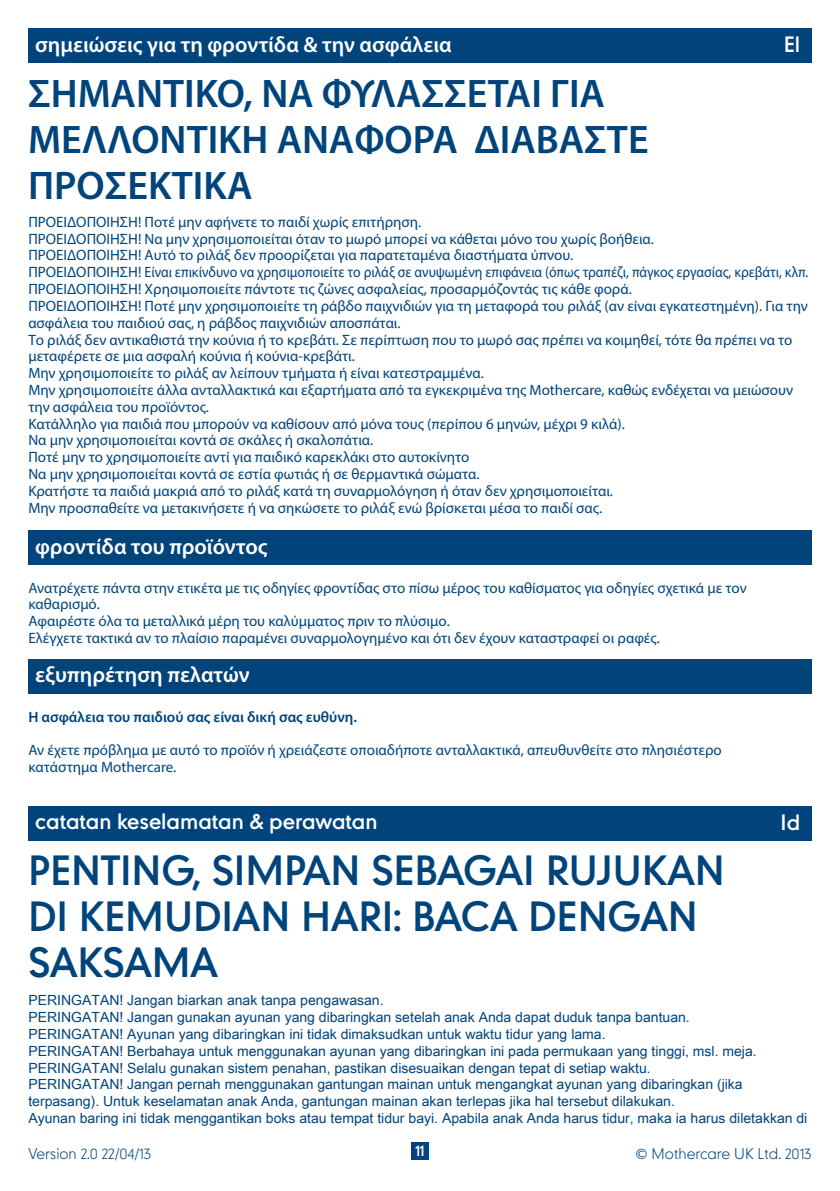
<style>
.page{position:relative;width:840px;height:1191px;background:#fff}
.page>*{position:absolute;margin:0;border:0;box-sizing:border-box;transform-origin:0 0}
.t1{font:600 40px/46px "Myriad Pro";color:#00447b}
.t2{font:38px/45.6px "Mothercare";color:#00447b}
.t3{font:600 22px "Myriad Pro";color:#fff}
.Mothercare_box_headi{font:100 20px "Mothercare";color:#fff}
.Mothercare_box_headi-2{font:20px "Mothercare";color:#fff}
.Mothercare_body_copy{font:20px "Mothercare";color:#fff}
.t4{font:15px/16.8px "Myriad Pro";color:#00447b}
.t5{font:600 15px "Myriad Pro";color:#00447b}
.Mothercare_body_copy-2{font:14px/16.8px "Arial Unicode MS";color:#00447b}
.t6{font:100 14px "Mothercare";color:#00447b}
.t7{font:14px "Mothercare";color:#fff}
</style>
<div class="page">
<div style="left:411px;top:1142px;width:17px;height:17px;background:#00447b"></div>
<div style="left:28px;top:28px;width:783px;height:34px;background:#00447b"></div>
<div style="left:28px;top:659px;width:783px;height:34px;background:#00447b"></div>
<div style="left:28px;top:530px;width:783px;height:34px;background:#00447b"></div>
<div style="left:28px;top:806px;width:783px;height:34px;background:#00447b"></div>
<p class="t3" style="left:35px;top:30px;width:417px">σημειώσεις για τη φροντίδα &amp; την ασφάλεια</p>
<p class="Mothercare_box_headi" style="left:35px;top:30px;width:185px">safety &amp; care notes</p>
<p class="t1" style="left:28px;top:69px;width:621px">ΣΗΜΑΝΤΙΚΟ, ΝΑ ΦΥΛΑΣΣΕΤΑΙ ΓΙΑ<br>ΜΕΛΛΟΝΤΙΚΗ ΑΝΑΦΟΡΑ ΔΙΑΒΑΣΤΕ<br>ΠΡΟΣΕΚΤΙΚΑ</p>
<p class="Mothercare_body_copy" style="left:783px;top:30px;width:18px">El</p>
<p class="t4" style="left:28px;top:213px;width:394px">ΠΡΟΕΙΔΟΠΟΙΗΣΗ! Ποτέ μην αφήνετε το παιδί χωρίς επιτήρηση.</p>
<p class="t4" style="left:28px;top:230px;width:626px">ΠΡΟΕΙΔΟΠΟΙΗΣΗ! Να μην χρησιμοποιείται όταν το μωρό μπορεί να κάθεται μόνο του χωρίς βοήθεια.</p>
<p class="t4" style="left:28px;top:247px;width:546px">ΠΡΟΕΙΔΟΠΟΙΗΣΗ! Αυτό το ριλάξ δεν προορίζεται για παρατεταμένα διαστήματα ύπνου.</p>
<p class="t4" style="left:28px;top:264px;width:781px">ΠΡΟΕΙΔΟΠΟΙΗΣΗ! Είναι επικίνδυνο να χρησιμοποιείτε το ριλάξ σε ανυψωμένη επιφάνεια (όπως τραπέζι, πάγκος εργασίας, κρεβάτι, κλπ.</p>
<p class="t4" style="left:28px;top:280px;width:604px">ΠΡΟΕΙΔΟΠΟΙΗΣΗ! Χρησιμοποιείτε πάντοτε τις ζώνες ασφαλείας, προσαρμόζοντάς τις κάθε φορά.</p>
<p class="t4" style="left:28px;top:297px;width:780px">ΠΡΟΕΙΔΟΠΟΙΗΣΗ! Ποτέ μην χρησιμοποιείτε τη ράβδο παιχνιδιών για τη μεταφορά του ριλάξ (αν είναι εγκατεστημένη). Για την ασφάλεια του παιδιού σας, η ράβδος παιχνιδιών αποσπάται.</p>
<p class="t4" style="left:28px;top:331px;width:765px">Το ριλάξ δεν αντικαθιστά την κούνια ή το κρεβάτι. Σε περίπτωση που το μωρό σας πρέπει να κοιμηθεί, τότε θα πρέπει να το μεταφέρετε σε μια ασφαλή κούνια ή κούνια-κρεβάτι.</p>
<p class="t4" style="left:28px;top:364px;width:457px">Μην χρησιμοποιείτε το ριλάξ αν λείπουν τμήματα ή είναι κατεστραμμένα.</p>
<p class="t4" style="left:28px;top:381px;width:765px">Μην χρησιμοποιείτε άλλα ανταλλακτικά και εξαρτήματα από τα εγκεκριμένα της Mothercare, καθώς ενδέχεται να μειώσουν την ασφάλεια του προϊόντος.</p>
<p class="t4" style="left:28px;top:415px;width:597px">Κατάλληλο για παιδιά που μπορούν να καθίσουν από μόνα τους (περίπου 6 μηνών, μέχρι 9 κιλά).</p>
<p class="t4" style="left:28px;top:432px;width:346px">Να μην χρησιμοποιείται κοντά σε σκάλες ή σκαλοπάτια.</p>
<p class="t4" style="left:28px;top:448px;width:442px">Ποτέ μην το χρησιμοποιείτε αντί για παιδικό καρεκλάκι στο αυτοκίνητο</p>
<p class="t4" style="left:28px;top:465px;width:452px">Να μην χρησιμοποιείται κοντά σε εστία φωτιάς ή σε θερμαντικά σώματα.</p>
<p class="t4" style="left:28px;top:482px;width:585px">Κρατήστε τα παιδιά μακριά από το ριλάξ κατά τη συναρμολόγηση ή όταν δεν χρησιμοποιείται.</p>
<p class="t4" style="left:28px;top:499px;width:575px">Μην προσπαθείτε να μετακινήσετε ή να σηκώσετε το ριλάξ ενώ βρίσκεται μέσα το παιδί σας.</p>
<p class="t3" style="left:35px;top:532px;width:234px">φροντίδα του προϊόντος</p>
<p class="t4" style="left:28px;top:579px;width:719px">Ανατρέχετε πάντα στην ετικέτα με τις οδηγίες φροντίδας στο πίσω μέρος του καθίσματος για οδηγίες σχετικά με τον καθαρισμό.</p>
<p class="t4" style="left:28px;top:612px;width:422px">Αφαιρέστε όλα τα μεταλλικά μέρη του καλύμματος πριν το πλύσιμο.</p>
<p class="t4" style="left:28px;top:629px;width:632px">Ελέγχετε τακτικά αν το πλαίσιο παραμένει συναρμολογημένο και ότι δεν έχουν καταστραφεί οι ραφές.</p>
<p class="t3" style="left:35px;top:661px;width:216px">εξυπηρέτηση πελατών</p>
<p class="t5" style="left:28px;top:707px;width:330px">Η ασφάλεια του παιδιού σας είναι δική σας ευθύνη.</p>
<p class="t4" style="left:28px;top:741px;width:694px">Αν έχετε πρόβλημα με αυτό το προϊόν ή χρειάζεστε οποιαδήποτε ανταλλακτικά, απευθυνθείτε στο πλησιέστερο</p>
<p class="t4" style="left:28px;top:758px;width:149px">κατάστημα Mothercare.</p>
<p class="Mothercare_box_headi-2" style="left:35px;top:807px;width:344px">catatan keselamatan &amp; perawatan</p>
<p class="Mothercare_box_headi" style="left:35px;top:807px;width:185px">s fety &amp; car notes</p>
<p class="t2" style="left:28px;top:846px;width:697px">PENTING, SIMPAN SEBAGAI RUJUKAN<br>DI KEMUDIAN HARI: BACA DENGAN<br>SAKSAMA</p>
<p class="Mothercare_body_copy" style="left:780px;top:808px;width:21px">Id</p>
<p class="Mothercare_body_copy-2" style="left:28px;top:991px;width:356px">PERINGATAN! Jangan biarkan anak tanpa pengawasan.</p>
<p class="Mothercare_body_copy-2" style="left:28px;top:1008px;width:662px">PERINGATAN! Jangan gunakan ayunan yang dibaringkan setelah anak Anda dapat duduk tanpa bantuan.</p>
<p class="Mothercare_body_copy-2" style="left:28px;top:1025px;width:578px">PERINGATAN! Ayunan yang dibaringkan ini tidak dimaksudkan untuk waktu tidur yang lama.</p>
<p class="Mothercare_body_copy-2" style="left:28px;top:1042px;width:729px">PERINGATAN! Berbahaya untuk menggunakan ayunan yang dibaringkan ini pada permukaan yang tinggi, msl. meja.</p>
<p class="Mothercare_body_copy-2" style="left:28px;top:1058px;width:623px">PERINGATAN! Selalu gunakan sistem penahan, pastikan disesuaikan dengan tepat di setiap waktu.</p>
<p class="Mothercare_body_copy-2" style="left:28px;top:1075px;width:715px">PERINGATAN! Jangan pernah menggunakan gantungan mainan untuk mengangkat ayunan yang dibaringkan (jika terpasang). Untuk keselamatan anak Anda, gantungan mainan akan terlepas jika hal tersebut dilakukan.</p>
<p class="Mothercare_body_copy-2" style="left:28px;top:1109px;width:780px">Ayunan baring ini tidak menggantikan boks atau tempat tidur bayi. Apabila anak Anda harus tidur, maka ia harus diletakkan di</p>
<p class="t6" style="left:28px;top:1144px;width:124px">Version 2.0 22/04/13</p>
<p class="t7" style="left:415px;top:1141px;width:11px">11</p>
<p class="t6" style="left:635px;top:1144px;width:177px">© Mothercare UK Ltd. 2013</p>
</div>
